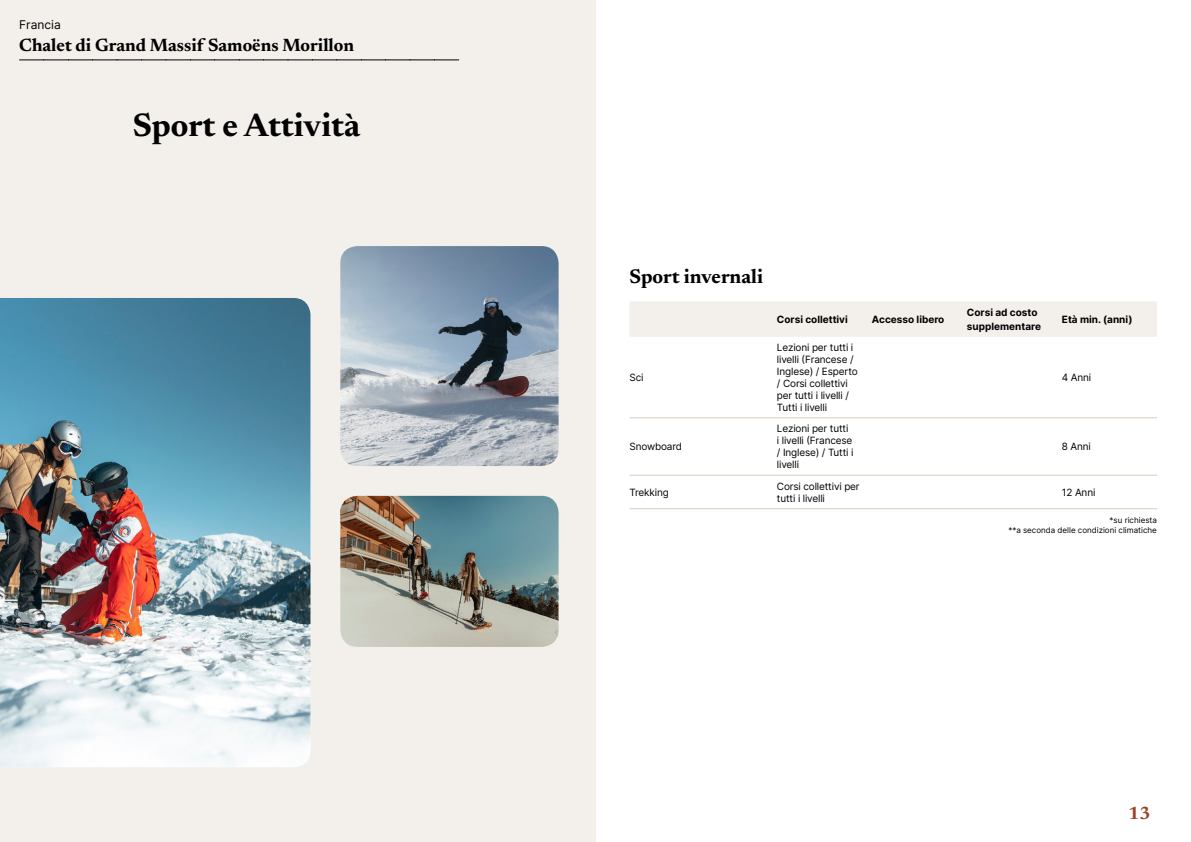
<style>
.page{position:relative;width:1191px;height:842px;background:#fff}
.page>*{position:absolute;margin:0;border:0;box-sizing:border-box;transform-origin:0 0}
.t1{font:700 33px "Newsreader 24 pt";color:#000}
.t2{font:700 20px "Newsreader 24 pt";color:#000}
.t3{font:700 18px "Newsreader 24 pt";color:#000}
.t4{font:700 18px "Newsreader 24 pt";color:#9d432c}
.t5{font:12px "Inter";color:#000}
.t6{font:10px/12px "Inter";letter-spacing:-.015em;color:#000}
.t7{font:700 10px/14px "Inter";color:#000}
.t8{font:8px/9.6px "Inter";color:#000;text-align:right}
</style>
<div class="page">
<div style="left:0;top:0;width:595px;height:842px;background:#f3f0ec"></div>
<img style="left:340px;top:246px;width:218px;height:220px">
<img style="left:0;top:298px;width:310px;height:469px">
<img style="left:340px;top:496px;width:218px;height:151px">
<svg style="left:20px;top:60px;width:439px;height:1px"></svg>
<div style="left:630px;top:301px;width:527px;height:36px;background:#f3f0ec"></div>
<hr style="left:629px;top:417px;width:148px;height:1px;background:#d7cdc1">
<hr style="left:777px;top:417px;width:95px;height:1px;background:#d7cdc1">
<hr style="left:872px;top:417px;width:95px;height:1px;background:#d7cdc1">
<hr style="left:967px;top:417px;width:95px;height:1px;background:#d7cdc1">
<hr style="left:1062px;top:417px;width:95px;height:1px;background:#d7cdc1">
<hr style="left:629px;top:475px;width:148px;height:1px;background:#d7cdc1">
<hr style="left:777px;top:475px;width:95px;height:1px;background:#d7cdc1">
<hr style="left:872px;top:475px;width:95px;height:1px;background:#d7cdc1">
<hr style="left:967px;top:475px;width:95px;height:1px;background:#d7cdc1">
<hr style="left:1062px;top:475px;width:95px;height:1px;background:#d7cdc1">
<hr style="left:629px;top:508px;width:148px;height:1px;background:#d7cdc1">
<hr style="left:777px;top:508px;width:95px;height:1px;background:#d7cdc1">
<hr style="left:872px;top:508px;width:95px;height:1px;background:#d7cdc1">
<hr style="left:967px;top:508px;width:95px;height:1px;background:#d7cdc1">
<hr style="left:1062px;top:508px;width:95px;height:1px;background:#d7cdc1">
<p class="t5" style="left:19px;top:15px;width:43px">Francia</p>
<h3 class="t3" style="left:19px;top:32px;width:336px">Chalet di Grand Massif Samoëns Morillon</h3>
<h1 class="t1" style="left:133px;top:101px;width:229px">Sport e Attività</h1>
<h2 class="t2" style="left:629px;top:262px;width:135px">Sport invernali</h2>
<p class="t6" style="left:629px;top:371px;width:16px">Sci</p>
<p class="t6" style="left:629px;top:440px;width:54px">Snowboard</p>
<p class="t7" style="left:777px;top:312px;width:72px">Corsi collettivi</p>
<p class="t7" style="left:872px;top:312px;width:74px">Accesso libero</p>
<p class="t7" style="left:967px;top:305px;width:75px">Corsi ad costo supplementare</p>
<p class="t7" style="left:1062px;top:312px;width:72px">Età min. (anni)</p>
<p class="t6" style="left:777px;top:341px;width:82px">Lezioni per tutti i livelli (Francese /<br>Inglese) / Esperto / Corsi collettivi per tutti i livelli /<br>Tutti i livelli</p>
<p class="t6" style="left:777px;top:422px;width:78px">Lezioni per tutti<br>i livelli (Francese / Inglese) / Tutti i livelli</p>
<p class="t6" style="left:1062px;top:371px;width:31px">4 Anni</p>
<p class="t6" style="left:1062px;top:440px;width:31px">8 Anni</p>
<p class="t6" style="left:629px;top:486px;width:41px">Trekking</p>
<p class="t6" style="left:777px;top:480px;width:84px">Corsi collettivi per tutti i livelli</p>
<p class="t6" style="left:1062px;top:486px;width:35px">12 Anni</p>
<p class="t8" style="left:1008px;top:515px;width:150px">*su richiesta<br>**a seconda delle condizioni climatiche</p>
<h3 class="t4" style="left:1128px;top:800px;width:24px">13</h3>
</div>
